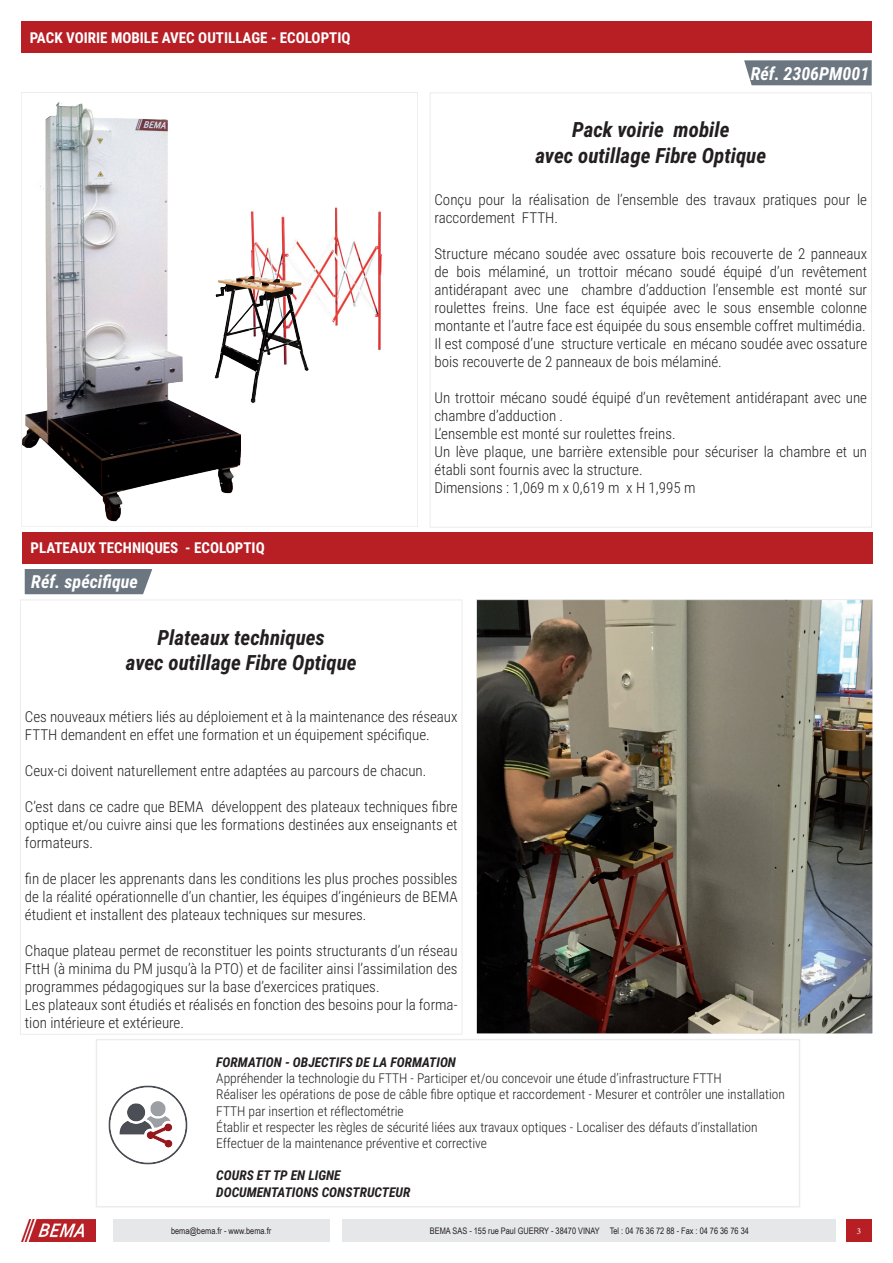
<style>
.page{position:relative;width:893px;height:1263px;background:#fff}
.page>*{position:absolute;margin:0;border:0;box-sizing:border-box;transform-origin:0 0}
.t1{font:italic 700 21px/25.2px "Roboto Condensed";color:#231f20;text-align:center}
.t2{font:italic 700 18px "Roboto Condensed";color:#fff}
.t3{font:300 15px/18px "Roboto Condensed";color:#231f20}
.t4{font:700 15px "Roboto Condensed";color:#fff}
.t5{font:300 13.5px/16.2px "Roboto Condensed";color:#231f20}
.t6{font:italic 700 13.5px/16.2px "Roboto Condensed";color:#231f20}
.t7{font:9px "Arial Narrow";color:#231f20}
.t8{font:9px "Minion Pro";color:#fff}
</style>
<div class="page">
<img style="left:21px;top:1219px;width:75px;height:23px">
<div style="left:343px;top:1219px;width:493px;height:23px;background:#e6e7e9"></div>
<div style="left:113px;top:1219px;width:216px;height:23px;background:#e6e7e9"></div>
<div style="left:846px;top:1219px;width:26px;height:23px;background:#b71f25"></div>
<img style="left:23px;top:102px;width:218px;height:420px">
<img style="left:250px;top:207px;width:132px;height:143px">
<img style="left:209px;top:270px;width:102px;height:135px">
<div style="left:21px;top:21px;width:851px;height:32px;background:#b71f25"></div>
<div style="left:22px;top:531px;width:850px;height:32px;background:#b71f25"></div>
<div style="left:25px;top:569px;width:127px;height:25px;background:#6c7681"></div>
<svg style="left:744px;top:60px;width:128px;height:25px;background:#727c86"></svg>
<img style="left:478px;top:602px;width:393px;height:430px">
<div style="left:96px;top:1039px;width:704px;height:168px;border:2px solid #ececee"></div>
<img style="left:108px;top:1085px;width:80px;height:80px">
<p class="t4" style="left:30px;top:27px;width:322px">PACK VOIRIE MOBILE AVEC OUTILLAGE - ECOLOPTIQ</p>
<p class="t4" style="left:268px;top:27px;width:81px">- ECOLOPTIQ</p>
<p class="t4" style="left:31px;top:537px;width:236px">PLATEAUX TECHNIQUES - ECOLOPTIQ</p>
<p class="t2" style="left:31px;top:569px;width:108px">Réf. spécifique</p>
<p class="t2" style="left:751px;top:61px;width:120px">Réf. 2306PM001</p>
<h1 class="t1" style="left:535px;top:117px;width:232px">Pack voirie mobile<br>avec outillage Fibre Optique</h1>
<p class="t3" style="left:434px;top:190px;width:434px">Conçu pour la réalisation de l’ensemble des travaux pratiques pour le raccordement FTTH.</p>
<p class="t3" style="left:434px;top:244px;width:434px;text-align:justify">Structure mécano soudée avec ossature bois recouverte de 2 panneaux de bois mélaminé, un trottoir mécano soudé équipé d’un revêtement antidérapant avec une chambre d’adduction l’ensemble est monté sur roulettes freins. Une face est équipée avec le sous ensemble colonne montante et l’autre face est équipée du sous ensemble coffret multimédia.<br>Il est composé d’une structure verticale en mécano soudée avec ossature bois recouverte de 2 panneaux de bois mélaminé.</p>
<p class="t3" style="left:434px;top:388px;width:434px">Un trottoir mécano soudé équipé d’un revêtement antidérapant avec une chambre d’adduction .<br>L’ensemble est monté sur roulettes freins.<br>Un lève plaque, une barrière extensible pour sécuriser la chambre et un établi sont fournis avec la structure.<br>Dimensions : 1,069 m x 0,619 m x H 1,995 m</p>
<h1 class="t1" style="left:126px;top:624px;width:232px">Plateaux techniques<br>avec outillage Fibre Optique</h1>
<p class="t3" style="left:25px;top:707px;width:434px">Ces nouveaux métiers liés au déploiement et à la maintenance des réseaux<br>FTTH demandent en effet une formation et un équipement spécifique.</p>
<p class="t3" style="left:25px;top:761px;width:403px">Ceux-ci doivent naturellement entre adaptées au parcours de chacun.</p>
<p class="t3" style="left:25px;top:797px;width:434px;text-align:justify">C’est dans ce cadre que BEMA développent des plateaux techniques fibre optique et/ou cuivre ainsi que les formations destinées aux enseignants et formateurs.</p>
<p class="t3" style="left:25px;top:869px;width:434px;text-align:justify">fin de placer les apprenants dans les conditions les plus proches possibles de la réalité opérationnelle d’un chantier, les équipes d’ingénieurs de BEMA étudient et installent des plateaux techniques sur mesures.</p>
<p class="t3" style="left:25px;top:941px;width:434px">Chaque plateau permet de reconstituer les points structurants d’un réseau FttH (à minima du PM jusqu’à la PTO) et de faciliter ainsi l’assimilation des programmes pédagogiques sur la base d’exercices pratiques.<br>Les plateaux sont étudiés et réalisés en fonction des besoins pour la forma&shy;tion intérieure et extérieure.</p>
<p class="t6" style="left:216px;top:1053px;width:241px">FORMATION - OBJECTIFS DE LA FORMATION</p>
<p class="t5" style="left:216px;top:1070px;width:570px">Appréhender la technologie du FTTH - Participer et/ou concevoir une étude d’infrastructure FTTH<br>Réaliser les opérations de pose de câble fibre optique et raccordement - Mesurer et contrôler une installation FTTH par insertion et réflectométrie<br>Établir et respecter les règles de sécurité liées aux travaux optiques - Localiser des défauts d’installation Effectuer de la maintenance préventive et corrective</p>
<p class="t6" style="left:216px;top:1167px;width:196px">COURS ET TP EN LIGNE<br>DOCUMENTATIONS CONSTRUCTEUR</p>
<p class="t7" style="left:171px;top:1224px;width:102px">bema@bema.fr - www.bema.fr</p>
<p class="t7" style="left:430px;top:1224px;width:320px">BEMA SAS - 155 rue Paul GUERRY - 38470 VINAY Tel : 04 76 36 72 88 - Fax : 04 76 36 76 34</p>
<p class="t8" style="left:857px;top:1225px;width:6px">3</p>
</div>
